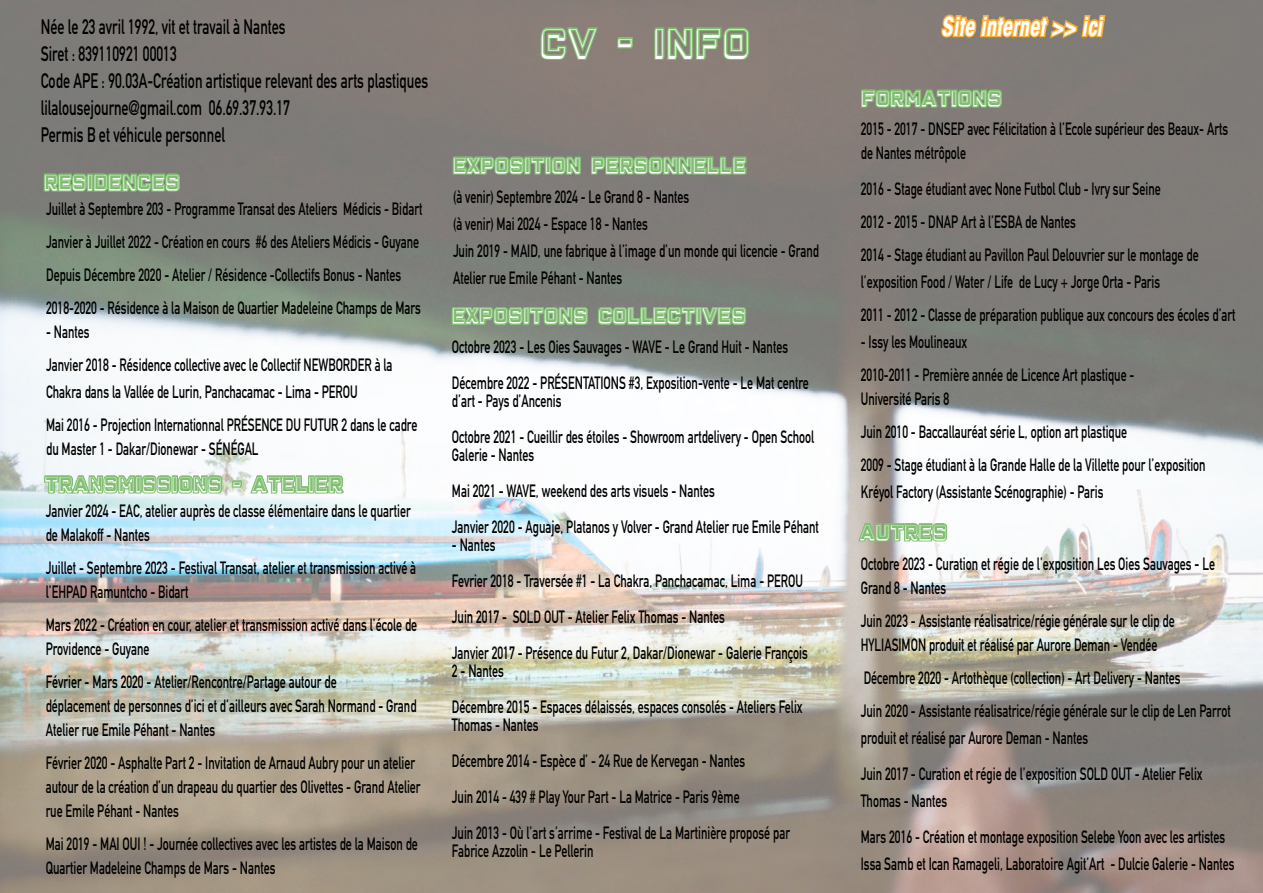
<style>
.page{position:relative;width:1263px;height:893px;background:#fff}
.page>*{position:absolute;margin:0;border:0;box-sizing:border-box;transform-origin:0 0}
.t1{font:37.5px "Closeness Outline";letter-spacing:.12em;color:#fff}
.t2{font:italic 700 condensed 25.95px "ITC Avant Garde Std";color:#fff;scale:.8 1}
.t3{font:700 20.7px/27px "DIN Alternate";color:#000;scale:.68 1}
.t4{font:19.5px "Closeness Outline";letter-spacing:.12em;color:#fff}
.t5{font:700 17.55px/36px "DIN Alternate";color:#000;scale:.68 1}
</style>
<div class="page">
<img style="left:0;top:0;width:1263px;height:893px">
<svg style="left:856px;top:516px;width:93px;height:40px"></svg>
<svg style="left:860px;top:78px;width:143px;height:44px;background:#829375"></svg>
<svg style="left:42px;top:161px;width:140px;height:50px;background:#7d9176"></svg>
<svg style="left:450px;top:296px;width:140px;height:43px;background:#819b7a"></svg>
<svg style="left:596px;top:295px;width:152px;height:50px;background:#7e9378"></svg>
<svg style="left:451px;top:145px;width:131px;height:44px;background:#7f9376"></svg>
<svg style="left:590px;top:145px;width:158px;height:44px;background:#819375"></svg>
<svg style="left:539px;top:0;width:61px;height:68px;background:#878d76"></svg>
<svg style="left:616px;top:36px;width:18px;height:14px"></svg>
<svg style="left:653px;top:26px;width:97px;height:36px;background:#85a074"></svg>
<svg style="left:43px;top:464px;width:181px;height:44px"></svg>
<svg style="left:231px;top:473px;width:115px;height:33px"></svg>
<svg style="left:940px;top:13px;width:167px;height:37px;background:#b3905c"></svg>
<p class="t3" style="left:41px;top:12px;width:571px">Née le 23 avril 1992, vit et travail à Nantes<br>Siret : 839110921 00013<br>Code APE : 90.03A-Création artistique relevant des arts plastiques lilalousejourne@gmail.com 06.69.37.93.17<br>Permis B et véhicule personnel</p>
<p class="t4" style="left:45px;top:170px;width:136px">RESIDENCES</p>
<p class="t5" style="left:46px;top:191px;width:555px;line-height:33px">Juillet à Septembre 203 - Programme Transat des Ateliers Médicis - Bidart Janvier à Juillet 2022 - Création en cours #6 des Ateliers Médicis - Guyane Depuis Décembre 2020 - Atelier / Résidence -Collectifs Bonus - Nantes 2018-2020 - Résidence à la Maison de Quartier Madeleine Champs de Mars</p>
<p class="t5" style="left:46px;top:314px;width:511px;line-height:33px">- Nantes<br>Janvier 2018 - Résidence collective avec le Collectif NEWBORDER à la</p>
<p class="t5" style="left:46px;top:374px;width:547px;line-height:33px">Chakra dans la Vallée de Lurin, Panchacamac - Lima - PEROU<br>Mai 2016 - Projection Internationnal PRÉSENCE DU FUTUR 2 dans le cadre</p>
<p class="t5" style="left:46px;top:429px;width:314px">du Master 1 - Dakar/Dionewar - SÉNÉGAL</p>
<p class="t4" style="left:46px;top:472px;width:298px">TRANSMISSIONS - ATELIER</p>
<p class="t5" style="left:46px;top:498px;width:538px;line-height:24px">Janvier 2024 - EAC, atelier auprès de classe élémentaire dans le quartier de Malakoff - Nantes</p>
<p class="t5" style="left:46px;top:555px;width:546px;line-height:24px">Juillet - Septembre 2023 - Festival Transat, atelier et transmission activé à l’EHPAD Ramuntcho - Bidart</p>
<p class="t5" style="left:46px;top:612px;width:548px;line-height:24px">Mars 2022 - Création en cour, atelier et transmission activé dans l’école de<br>Providence - Guyane</p>
<p class="t5" style="left:46px;top:669px;width:547px;line-height:24px">Février - Mars 2020 - Atelier/Rencontre/Partage autour de<br>déplacement de personnes d’ici et d’ailleurs avec Sarah Normand - Grand<br>Atelier rue Emile Péhant - Nantes</p>
<p class="t5" style="left:46px;top:750px;width:553px;line-height:24px">Février 2020 - Asphalte Part 2 - Invitation de Arnaud Aubry pour un atelier autour de la création d’un drapeau du quartier des Olivettes - Grand Atelier rue Emile Péhant - Nantes</p>
<p class="t5" style="left:46px;top:831px;width:549px;line-height:24px">Mai 2019 - MAI OUI ! - Journée collectives avec les artistes de la Maison de<br>Quartier Madeleine Champs de Mars - Nantes</p>
<h1 class="t1" style="left:542px;top:20px;width:208px">CV - INFO</h1>
<p class="t4" style="left:454px;top:153px;width:293px">EXPOSITION PERSONNELLE</p>
<p class="t5" style="left:453px;top:182px;width:540px;line-height:27px">(à venir) Septembre 2024 - Le Grand 8 - Nantes<br>(à venir) Mai 2024 - Espace 18 - Nantes<br>Juin 2019 - MAID, une fabrique à l’image d’un monde qui licencie - Grand Atelier rue Emile Péhant - Nantes</p>
<p class="t4" style="left:453px;top:304px;width:294px">EXPOSITONS COLLECTIVES</p>
<p class="t5" style="left:452px;top:328px;width:526px">Octobre 2023 - Les Oies Sauvages - WAVE - Le Grand Huit - Nantes<br>Décembre 2022 - PRÉSENTATIONS #3, Exposition-vente - Le Mat centre</p>
<p class="t5" style="left:452px;top:382px;width:534px">d’art - Pays d’Ancenis<br>Octobre 2021 - Cueillir des étoiles - Showroom artdelivery - Open School</p>
<p class="t5" style="left:452px;top:436px;width:541px">Galerie - Nantes<br>Mai 2021 - WAVE, weekend des arts visuels - Nantes<br>Janvier 2020 - Aguaje, Platanos y Volver - Grand Atelier rue Emile Péhant</p>
<p class="t5" style="left:452px;top:526px;width:525px">- Nantes<br>Fevrier 2018 - Traversée #1 - La Chakra, Panchacamac, Lima - PEROU Juin 2017 - SOLD OUT - Atelier Felix Thomas - Nantes<br>Janvier 2017 - Présence du Futur 2, Dakar/Dionewar - Galerie François</p>
<p class="t5" style="left:452px;top:652px;width:517px">2 - Nantes<br>Décembre 2015 - Espaces délaissés, espaces consolés - Ateliers Felix</p>
<p class="t5" style="left:452px;top:706px;width:499px">Thomas - Nantes<br>Décembre 2014 - Espèce d’ - 24 Rue de Kervegan - Nantes<br>Juin 2014 - 439 # Play Your Part - La Matrice - Paris 9ème<br>Juin 2013 - Où l’art s’arrime - Festival de La Martinière proposé par</p>
<p class="t5" style="left:452px;top:832px;width:210px">Fabrice Azzolin - Le Pellerin</p>
<h2 class="t2" style="left:941px;top:10px;width:203px">Site internet &gt;&gt; ici</h2>
<p class="t4" style="left:862px;top:86px;width:140px">FORMATIONS</p>
<p class="t5" style="left:861px;top:116px;width:542px;line-height:24px">2015 - 2017 - DNSEP avec Félicitation à l’Ecole supérieur des Beaux- Arts de Nantes métrôpole</p>
<p class="t5" style="left:861px;top:171px;width:498px;line-height:33px">2016 - Stage étudiant avec None Futbol Club - Ivry sur Seine<br>2012 - 2015 - DNAP Art à l’ESBA de Nantes<br>2014 - Stage étudiant au Pavillon Paul Delouvrier sur le montage de</p>
<p class="t5" style="left:861px;top:264px;width:553px;line-height:33px">l’exposition Food / Water / Life de Lucy + Jorge Orta - Paris<br>2011 - 2012 - Classe de préparation publique aux concours des écoles d’art</p>
<p class="t5" style="left:861px;top:324px;width:404px;line-height:33px">- Issy les Moulineaux<br>2010-2011 - Première année de Licence Art plastique -</p>
<p class="t5" style="left:861px;top:381px;width:509px;line-height:33px">Université Paris 8<br>Juin 2010 - Baccallauréat série L, option art plastique<br>2009 - Stage étudiant à la Grande Halle de la Villette pour l’exposition</p>
<p class="t5" style="left:861px;top:473px;width:358px">Kréyol Factory (Assistante Scénographie) - Paris</p>
<p class="t4" style="left:861px;top:520px;width:87px">AUTRES</p>
<p class="t5" style="left:861px;top:551px;width:522px;line-height:24px">Octobre 2023 - Curation et régie de l’exposition Les Oies Sauvages - Le<br>Grand 8 - Nantes</p>
<p class="t5" style="left:861px;top:608px;width:463px;line-height:24px">Juin 2023 - Assistante réalisatrice/régie générale sur le clip de<br>HYLIASIMON produit et réalisé par Aurore Deman - Vendée</p>
<p class="t5" style="left:861px;top:660px;width:545px;line-height:33px">Décembre 2020 - Artothèque (collection) - Art Delivery - Nantes<br>Juin 2020 - Assistante réalisatrice/régie générale sur le clip de Len Parrot</p>
<p class="t5" style="left:861px;top:719px;width:504px">produit et réalisé par Aurore Deman - Nantes<br>Juin 2017 - Curation et régie de l’exposition SOLD OUT - Atelier Felix</p>
<p class="t5" style="left:861px;top:782px;width:537px">Thomas - Nantes<br>Mars 2016 - Création et montage exposition Selebe Yoon avec les artistes</p>
<p class="t5" style="left:861px;top:845px;width:551px">Issa Samb et Ican Ramageli, Laboratoire Agit’Art - Dulcie Galerie - Nantes</p>
</div>
